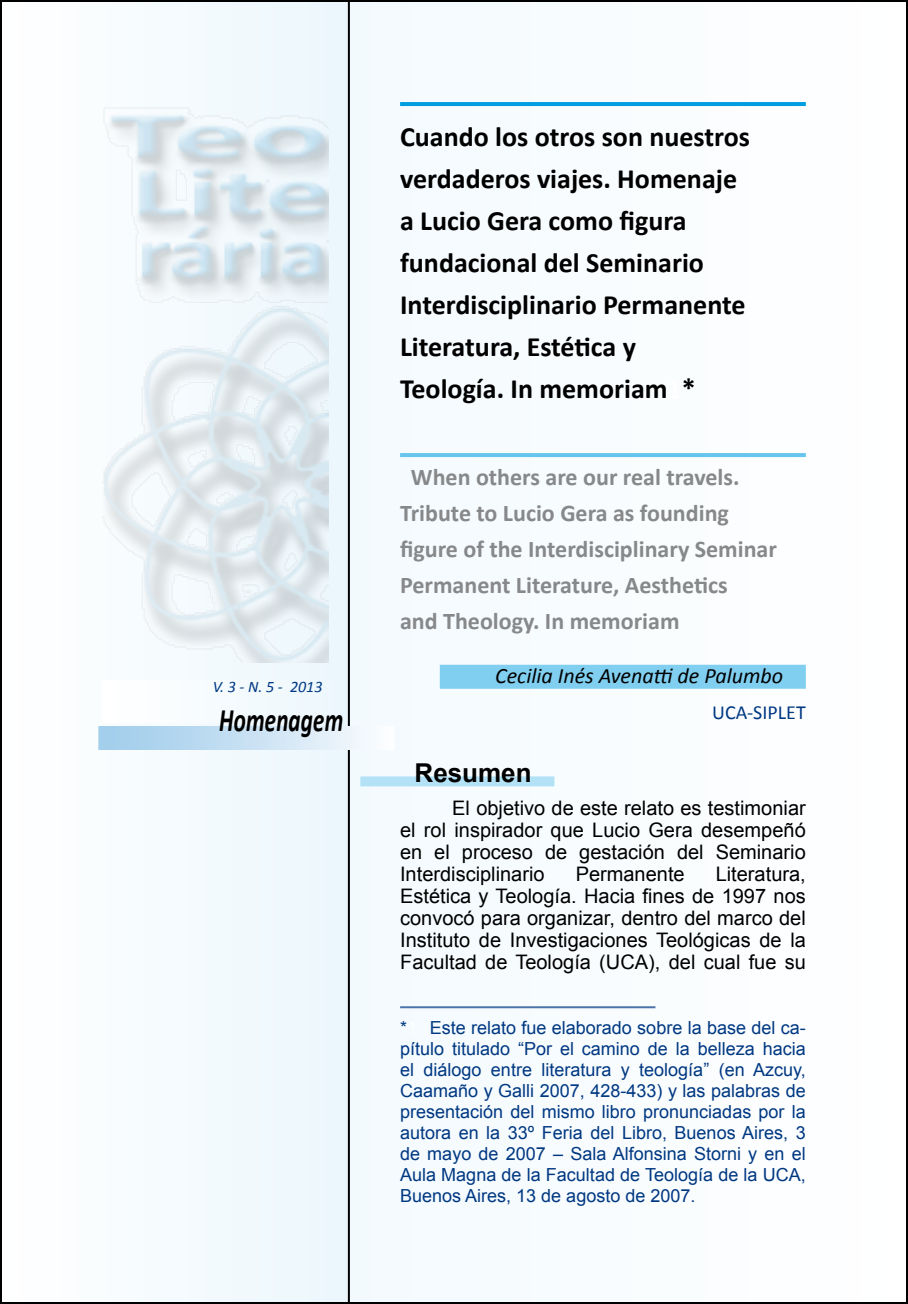
<style>
.page{position:relative;width:908px;height:1304px;background:#fff}
.page>*{position:absolute;margin:0;border:0;box-sizing:border-box;transform-origin:0 0}
.t1{font:italic 700 33px "Calibri";color:#000;scale:.71 1}
.t2{font:700 28px/42px "Calibri";color:#000}
.t3{font:700 26px "Arial";color:#000}
.t4{font:700 24px/36px "Calibri";color:#87888a}
.t5{font:italic 22px "Calibri";color:#000}
.t6{font:20px/22px "Arial";color:#000;text-align:justify}
.t7{font:20px "Calibri";color:#003882}
.t8{font:18px/21px "Arial";color:#003882;text-align:justify}
.t9{font:italic 16px "Calibri";color:#003882}
.s1{color:#fff}
</style>
<div class="page">
<div style="left:1px;top:1px;width:905px;height:1302px;background:#f9fcfe"></div>
<div style="left:0;top:0;width:350px;height:1304px;border:2px solid #000"></div>
<img style="left:102px;top:102px;width:226px;height:560px">
<div style="left:102px;top:680px;width:243px;height:42px;background:#f5fbfe"></div>
<hr style="left:400px;top:102px;width:405px;height:4px;background:#009ee0">
<hr style="left:400px;top:453px;width:405px;height:4px;background:#66c5ed">
<hr style="left:400px;top:1006px;width:255px;height:2px;background:#4d74a8">
<div style="left:439px;top:665px;width:366px;height:24px;background:#80cef0"></div>
<div style="left:360px;top:776px;width:194px;height:10px;background:#b3e2f6"></div>
<div style="left:98px;top:726px;width:296px;height:24px;background:linear-gradient(to right,#9bcaea,#f9fbfd)"></div>
<p class="t9" style="left:213px;top:677px;width:111px">V. 3 - N. 5 - 2013</p>
<h1 class="t1" style="left:219px;top:699px;width:178px">Homenagem</h1>
<h2 class="t2" style="left:400px;top:114px;width:351px">Cuando los otros son nuestros verdaderos viajes. Homenaje a Lucio Gera como figura fundacional del Seminario<br>Interdisciplinario Permanente<br>Literatura, Estética y<br>Teología. In memoriam<span class="s1">1</span>*</h2>
<h3 class="t4" style="left:400px;top:458px;width:378px;text-indent:11px">When others are our real travels.<br>Tribute to Lucio Gera as founding figure of the Interdisciplinary Seminar Permanent Literature, Aesthetics<br>and Theology. In memoriam</h3>
<p class="t5" style="left:495px;top:662px;width:289px">Cecilia Inés Avenatti de Palumbo</p>
<p class="t7" style="left:712px;top:700px;width:95px">UCA-SIPLET</p>
<h3 class="t3" style="left:414px;top:756px;width:119px">Resumen</h3>
<p class="t6" style="left:400px;top:798px;width:407px;text-indent:52px">El objetivo de este relato es testimoniar el rol inspirador que Lucio Gera desempeñó en el proceso de gestación del Seminario Interdisciplinario</p>
<p class="t6" style="left:400px;top:864px;width:407px;text-indent:315px">Literatura, Estética y Teología. Hacia fines de 1997 nos convocó para organizar, dentro del marco del Instituto de Investigaciones Teológicas de la Facultad de Teología (UCA), del cual fue su</p>
<p class="t6" style="left:575px;top:864px;width:110px">Permanente</p>
<p class="t8" style="left:400px;top:1017px;width:407px">*<span class="s1">1.</span> Este relato fue elaborado sobre la base del ca&shy;pítulo titulado “Por el camino de la belleza hacia el diálogo entre literatura y teología” (en Azcuy, Caamaño y Galli 2007, 428-433) y las palabras de presentación del mismo libro pronunciadas por la autora en la 33º Feria del Libro, Buenos Aires, 3 de mayo de 2007 – Sala Alfonsina Storni y en el Aula Magna de la Facultad de Teología de la UCA, Buenos Aires, 13 de agosto de 2007.</p>
</div>
